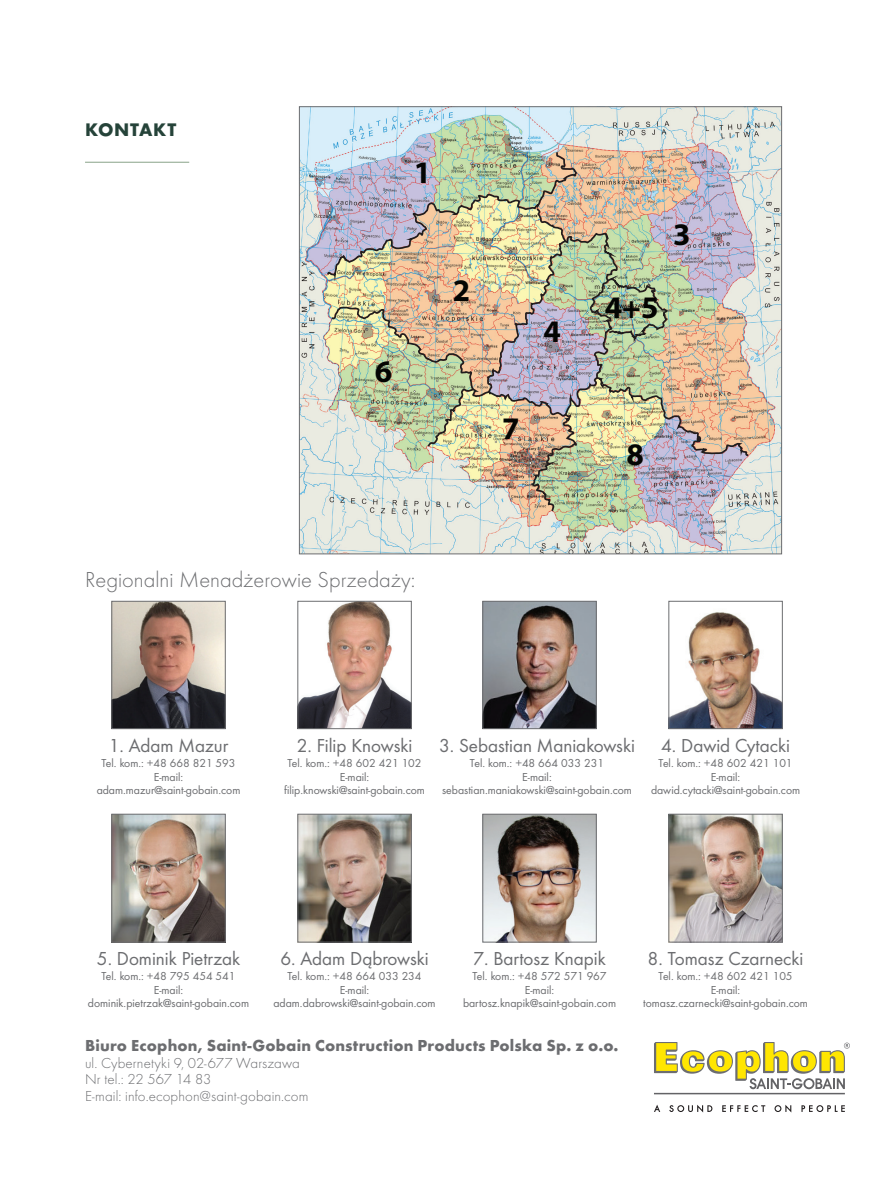
<style>
.page{position:relative;width:893px;height:1191px;background:#fff}
.page>*{position:absolute;margin:0;border:0;box-sizing:border-box;transform-origin:0 0}
.t1{font:700 31.5px "Myriad Pro";color:#040503}
.t2{font:300 22.5px "Futura";color:#6c6d70}
.t3{font:19.5px "Futura Boo";color:#6c6d70}
.t4{font:700 18.9px "Futura";letter-spacing:.035em;color:#254339}
.t5{font:700 16.5px "Futura";letter-spacing:.01em;color:#6c6d70}
.t6{font:300 15px/16.5px "Futura";letter-spacing:.005em;color:#6c6d70}
.t7{font:12px/13.5px "Futura Boo";color:#6c6d70;text-align:center}
</style>
<div class="page">
<img style="left:301px;top:108px;width:479px;height:444px">
<img style="left:325px;top:151px;width:425px;height:361px">
<img style="left:114px;top:603px;width:109px;height:124px">
<div style="left:112px;top:601px;width:113px;height:128px;border:1px solid #6c6d70"></div>
<img style="left:114px;top:816px;width:109px;height:124px">
<div style="left:112px;top:814px;width:113px;height:128px;border:1px solid #6c6d70"></div>
<img style="left:485px;top:603px;width:109px;height:124px">
<div style="left:483px;top:601px;width:113px;height:128px;border:1px solid #6c6d70"></div>
<img style="left:485px;top:816px;width:109px;height:124px">
<div style="left:483px;top:814px;width:113px;height:128px;border:1px solid #6c6d70"></div>
<img style="left:300px;top:603px;width:110px;height:124px">
<div style="left:298px;top:601px;width:114px;height:128px;border:1px solid #6c6d70"></div>
<img style="left:300px;top:816px;width:110px;height:124px">
<div style="left:298px;top:814px;width:114px;height:128px;border:1px solid #6c6d70"></div>
<img style="left:671px;top:612px;width:110px;height:115px">
<div style="left:669px;top:601px;width:114px;height:128px;border:1px solid #6c6d70"></div>
<img style="left:671px;top:816px;width:110px;height:124px">
<div style="left:669px;top:814px;width:114px;height:128px;border:1px solid #6c6d70"></div>
<hr style="left:654px;top:1092px;width:191px;height:2px;background:#636366">
<svg style="left:654px;top:1042px;width:196px;height:47px"></svg>
<svg style="left:654px;top:1104px;width:6px;height:8px"></svg>
<svg style="left:669px;top:1105px;width:43px;height:7px"></svg>
<svg style="left:722px;top:1105px;width:43px;height:7px"></svg>
<svg style="left:774px;top:1105px;width:17px;height:7px"></svg>
<svg style="left:801px;top:1105px;width:44px;height:7px"></svg>
<hr style="left:85px;top:162px;width:104px;height:1px;background:#88a289">
<h3 class="t4" style="left:85px;top:116px;width:93px">KONTAKT</h3>
<h1 class="t1" style="left:414px;top:152px;width:19px">1</h1>
<h1 class="t1" style="left:375px;top:351px;width:19px">6</h1>
<h1 class="t1" style="left:453px;top:270px;width:19px">2</h1>
<h1 class="t1" style="left:543px;top:311px;width:19px">4</h1>
<h1 class="t1" style="left:502px;top:407px;width:19px">7</h1>
<h2 class="t2" style="left:85px;top:567px;width:332px">Regionalni Menadżerowie Sprzedaży:</h2>
<h1 class="t1" style="left:673px;top:214px;width:19px">3</h1>
<h1 class="t1" style="left:605px;top:287px;width:55px">4+5</h1>
<h1 class="t1" style="left:626px;top:434px;width:19px">8</h1>
<h3 class="t3" style="left:109px;top:734px;width:121px">1. Adam Mazur</h3>
<p class="t7" style="left:97px;top:757px;width:145px">Tel. kom.: +48 668 821 593<br>E-mail: adam.mazur@saint-gobain.com</p>
<h3 class="t3" style="left:297px;top:734px;width:117px">2. Filip Knowski</h3>
<p class="t7" style="left:284px;top:757px;width:142px">Tel. kom.: +48 602 421 102<br>E-mail: filip.knowski@saint-gobain.com</p>
<h3 class="t3" style="left:439px;top:734px;width:197px">3. Sebastian Maniakowski</h3>
<p class="t7" style="left:442px;top:757px;width:191px">Tel. kom.: +48 664 033 231<br>E-mail: sebastian.maniakowski@saint-gobain.com</p>
<h3 class="t3" style="left:661px;top:734px;width:130px">4. Dawid Cytacki</h3>
<p class="t7" style="left:651px;top:757px;width:151px">Tel. kom.: +48 602 421 101<br>E-mail: dawid.cytacki@saint-gobain.com</p>
<h3 class="t3" style="left:97px;top:947px;width:145px">5. Dominik Pietrzak</h3>
<p class="t7" style="left:88px;top:970px;width:163px">Tel. kom.: +48 795 454 541<br>E-mail: dominik.pietrzak@saint-gobain.com</p>
<h3 class="t3" style="left:280px;top:947px;width:150px">6. Adam Dąbrowski</h3>
<p class="t7" style="left:273px;top:970px;width:164px">Tel. kom.: +48 664 033 234<br>E-mail: adam.dabrowski@saint-gobain.com</p>
<h3 class="t3" style="left:473px;top:947px;width:134px">7. Bartosz Knapik</h3>
<p class="t7" style="left:463px;top:970px;width:155px">Tel. kom.: +48 572 571 967<br>E-mail: bartosz.knapik@saint-gobain.com</p>
<h3 class="t5" style="left:85px;top:1033px;width:535px">Biuro Ecophon, Saint-Gobain Construction Products Polska Sp. z o.o.</h3>
<p class="t6" style="left:85px;top:1055px;width:225px">ul. Cybernetyki 9, 02-677 Warszawa<br>Nr tel.: 22 567 14 83<br>E-mail: info.ecophon@saint-gobain.com</p>
<h3 class="t3" style="left:648px;top:947px;width:157px">8. Tomasz Czarnecki</h3>
<p class="t7" style="left:643px;top:970px;width:166px">Tel. kom.: +48 602 421 105<br>E-mail: tomasz.czarnecki@saint-gobain.com</p>
</div>
